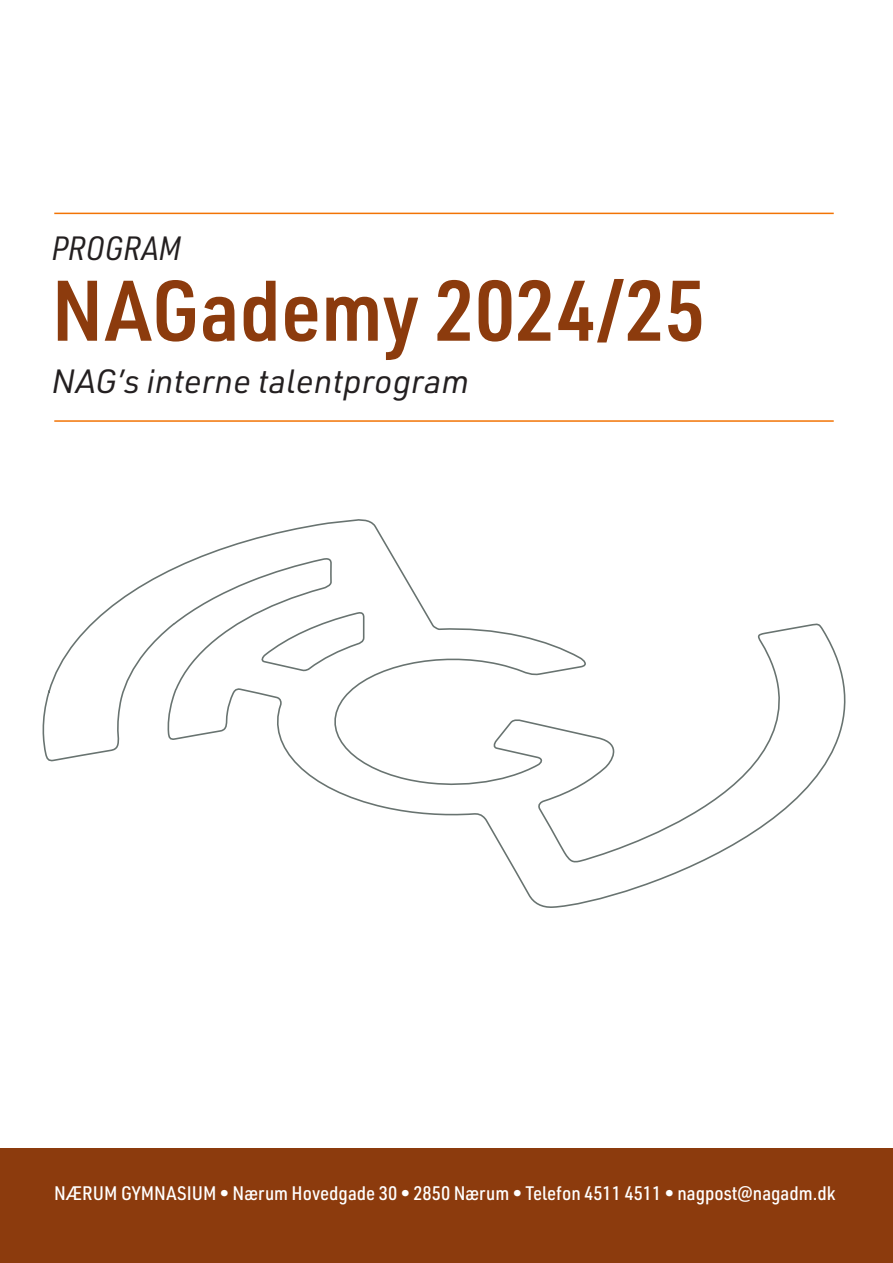
<style>
.page{position:relative;width:893px;height:1263px;background:#fff}
.page>*{position:absolute;margin:0;border:0;box-sizing:border-box;transform-origin:0 0}
.t1{font:600 84px "URWDIN Semi Cond";color:#8c3b0d}
.t2{font:italic 33px "URWDIN";color:#231f20}
.t3{font:italic 33px "URWDIN Semi Cond";color:#231f20}
.Overskrift{font:500 19.2px "URWDIN Semi Cond";color:#fff}
</style>
<div class="page">
<hr style="left:54px;top:420px;width:780px;height:2px;background:#f27405">
<hr style="left:54px;top:213px;width:780px;height:1px;background:#f27405">
<svg style="left:42px;top:519px;width:804px;height:389px"></svg>
<div style="left:0;top:1148px;width:893px;height:115px;background:#8c3b0d"></div>
<p class="t3" style="left:52px;top:226px;width:131px">PROGRAM</p>
<p class="t1" style="left:52px;top:254px;width:656px">NAGademy 2024/25</p>
<p class="t2" style="left:52px;top:360px;width:419px">NAG’s interne talentprogram</p>
<p class="Overskrift" style="left:54px;top:1180px;width:783px">NÆRUM GYMNASIUM • Nærum Hovedgade 30 • 2850 Nærum • Telefon 4511 4511 • nagpost@nagadm.dk</p>
</div>
